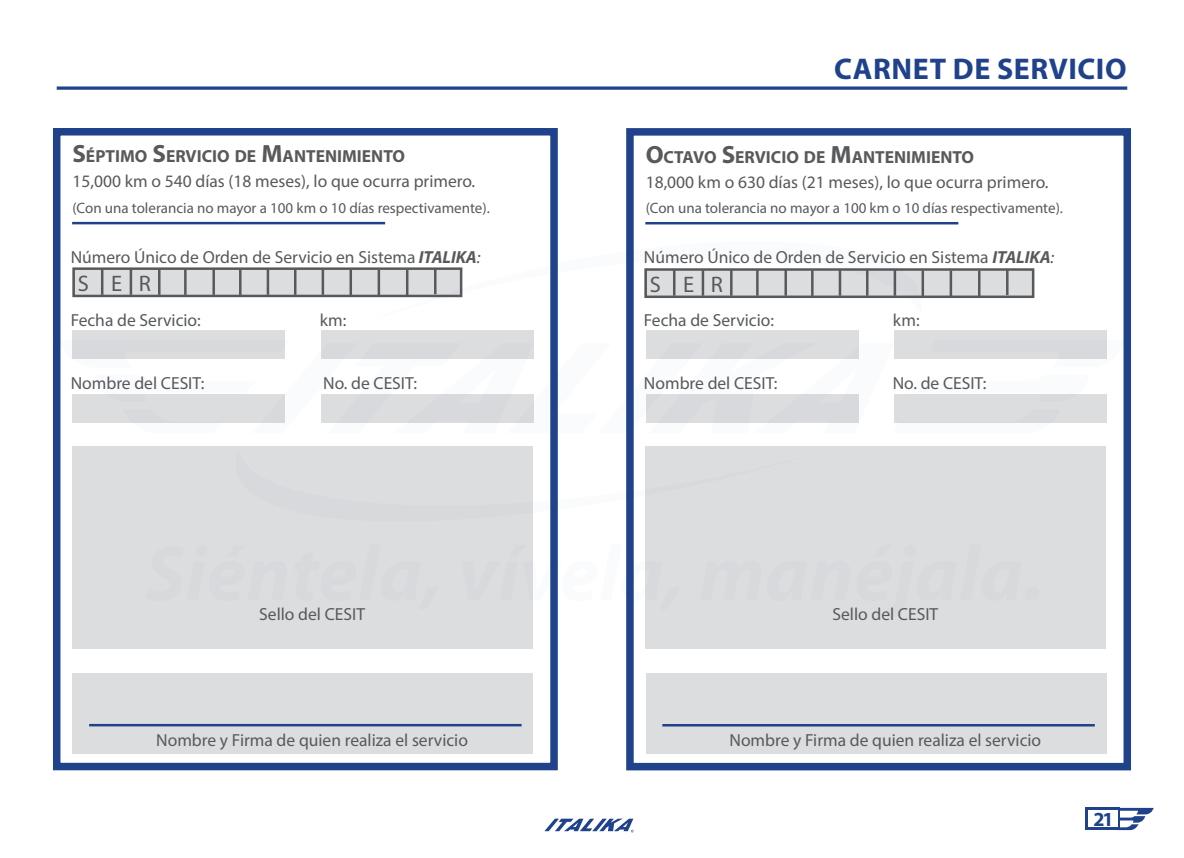
<style>
.page{position:relative;width:1184px;height:858px;background:#fff}
.page>*{position:absolute;margin:0;border:0;box-sizing:border-box;transform-origin:0 0}
.t1{font:700 30px "Myriad Pro";letter-spacing:.02em;color:#1f428b}
.t2{font:22.5px "Myriad Pro";color:#58595b}
.t3{font:700 20px "Myriad Pro";color:#1f428b}
.t4{font:17.5px/25px "Myriad Pro";color:#58595b}
.t5{font:15px "Myriad Pro";color:#58595b}
.s1{font-weight:700;font-size:25px}
.s2{font-weight:700}
.s3{font-weight:700;font-style:italic}
.s4{font-style:italic}
</style>
<div class="page">
<svg style="left:544px;top:818px;width:89px;height:14px"></svg>
<svg style="left:57px;top:86px;width:1070px;height:4px;background:#4864a0"></svg>
<svg style="left:1119px;top:807px;width:34px;height:23px"></svg>
<div style="left:1085px;top:807px;width:34px;height:23px;background:#1f428b"></div>
<div style="left:1087px;top:810px;width:30px;height:17px;background:#fff"></div>
<div style="left:72px;top:672px;width:461px;height:81px;background:#dcddde"></div>
<div style="left:72px;top:446px;width:461px;height:202px;background:#dcddde"></div>
<div style="left:53px;top:128px;width:505px;height:642px;border:8px solid #1f428b"></div>
<hr style="left:72px;top:222px;width:313px;height:2px;background:#1f428b">
<hr style="left:89px;top:723px;width:432px;height:3px;background:#1f428b">
<div style="left:645px;top:672px;width:461px;height:81px;background:#dcddde"></div>
<div style="left:645px;top:446px;width:461px;height:202px;background:#dcddde"></div>
<div style="left:626px;top:128px;width:505px;height:642px;border:8px solid #1f428b"></div>
<hr style="left:645px;top:222px;width:313px;height:2px;background:#1f428b">
<hr style="left:662px;top:724px;width:432px;height:2px;background:#1f428b">
<svg style="left:59px;top:241px;width:1065px;height:291px;fill:#dcddde"></svg>
<svg style="left:549px;top:544px;width:86px;height:65px"></svg>
<div style="left:1024px;top:586px;width:15px;height:15px;background:#d8d9dc;border-radius:50%"></div>
<p class="t4" style="left:72px;top:144px;width:404px"><span class="s1">S</span><span class="s2">ÉPTIMO</span> <span class="s1">S</span><span class="s2">ERVICIO DE</span> <span class="s1">M</span><span class="s2">ANTENIMIENTO<br></span>15,000 km o 540 días (18 meses), lo que ocurra primero.</p>
<p class="t5" style="left:72px;top:198px;width:419px">(Con una tolerancia no mayor a 100 km o 10 días respectivamente).</p>
<p class="t4" style="left:71px;top:244px;width:411px">Número Único de Orden de Servicio en Sistema <span class="s3">ITALIKA</span><span class="s4">:</span></p>
<h1 class="t1" style="left:834px;top:50px;width:290px">CARNET DE SERVICIO</h1>
<p class="t4" style="left:645px;top:144px;width:404px"><span class="s1">O</span><span class="s2">CTAVO</span> <span class="s1">S</span><span class="s2">ERVICIO DE</span> <span class="s1">M</span><span class="s2">ANTENIMIENTO<br></span>18,000 km o 630 días (21 meses), lo que ocurra primero.</p>
<p class="t5" style="left:645px;top:198px;width:419px">(Con una tolerancia no mayor a 100 km o 10 días respectivamente).</p>
<p class="t4" style="left:644px;top:244px;width:412px">Número Único de Orden de Servicio en Sistema <span class="s3">ITALIKA</span><span class="s4">:</span></p>
<p class="t2" style="left:78px;top:270px;width:75px">S E R</p>
<p class="t2" style="left:650px;top:270px;width:75px">S E R</p>
<p class="t4" style="left:71px;top:307px;width:132px">Fecha de Servicio:</p>
<p class="t4" style="left:320px;top:307px;width:28px">km:</p>
<p class="t4" style="left:644px;top:307px;width:132px">Fecha de Servicio:</p>
<p class="t4" style="left:892px;top:307px;width:28px">km:</p>
<p class="t4" style="left:71px;top:370px;width:135px">Nombre del CESIT:</p>
<p class="t4" style="left:323px;top:370px;width:95px">No. de CESIT:</p>
<p class="t4" style="left:644px;top:370px;width:135px">Nombre del CESIT:</p>
<p class="t4" style="left:892px;top:370px;width:95px">No. de CESIT:</p>
<p class="t4" style="left:259px;top:601px;width:107px">Sello del CESIT</p>
<p class="t4" style="left:832px;top:601px;width:107px">Sello del CESIT</p>
<p class="t4" style="left:156px;top:727px;width:313px">Nombre y Firma de quien realiza el servicio</p>
<p class="t4" style="left:729px;top:727px;width:313px">Nombre y Firma de quien realiza el servicio</p>
<p class="t3" style="left:1093px;top:806px;width:22px">21</p>
</div>
